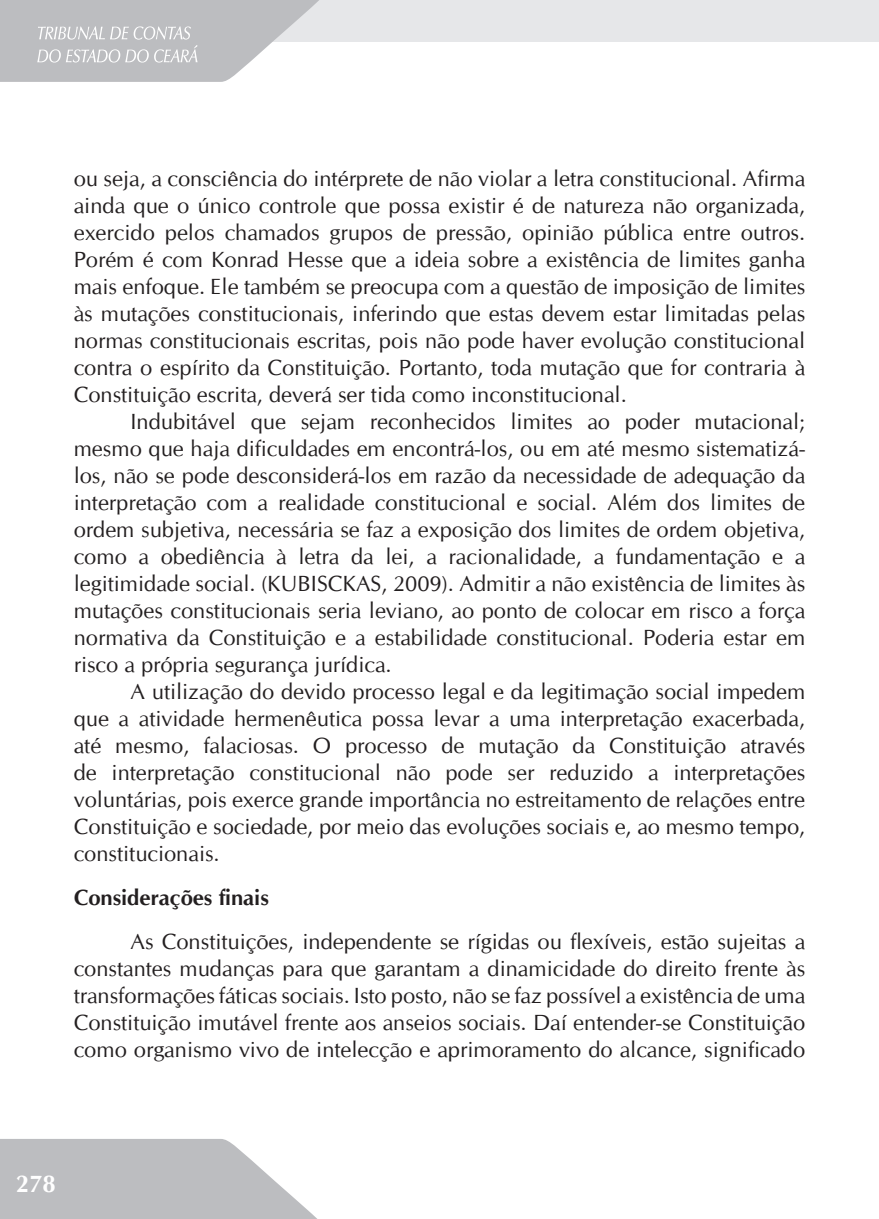
<style>
.page{position:relative;width:879px;height:1219px;background:#fff}
.page>*{position:absolute;margin:0;border:0;box-sizing:border-box;transform-origin:0 0}
.t1{font:700 24px "CG Omega";color:#fff}
.t2{font:22px/27px "CG Omega";color:#231f20;text-align:justify}
.t3{font:700 22px "CG Omega";color:#231f20}
</style>
<div class="page">
<div style="left:0;top:0;width:877px;height:42px;background:#e6e7e9"></div>
<hr style="left:877px;top:0;width:2px;height:42px;background:#e6e7e9">
<svg style="left:0;top:1139px;width:317px;height:80px;background:#c5c6c8"></svg>
<svg style="left:0;top:0;width:319px;height:82px"></svg>
<p class="t2" style="left:74px;top:166px;width:733px">ou seja, a consciência do intérprete de não violar a letra constitucional. Afirma ainda que o único controle que possa existir é de natureza não organizada, exercido pelos chamados grupos de pressão, opinião pública entre outros.<br>Porém é com Konrad Hesse que a ideia sobre a existência de limites ganha mais enfoque. Ele também se preocupa com a questão de imposição de limites às mutações constitucionais, inferindo que estas devem estar limitadas pelas normas constitucionais escritas, pois não pode haver evolução constitucional contra o espírito da Constituição. Portanto, toda mutação que for contraria à Constituição escrita, deverá ser tida como inconstitucional.</p>
<p class="t2" style="left:74px;top:409px;width:733px;text-indent:57px">Indubitável que sejam reconhecidos limites ao poder mutacional; mesmo que haja dificuldades em encontrá-los, ou em até mesmo sistematizá&shy;los, não se pode desconsiderá-los em razão da necessidade de adequação da interpretação com a realidade constitucional e social. Além dos limites de ordem subjetiva, necessária se faz a exposição dos limites de ordem objetiva, como a obediência à letra da lei, a racionalidade, a fundamentação e a legitimidade social. (KUBISCKAS, 2009). Admitir a não existência de limites às mutações constitucionais seria leviano, ao ponto de colocar em risco a força normativa da Constituição e a estabilidade constitucional. Poderia estar em risco a própria segurança jurídica.</p>
<p class="t2" style="left:74px;top:679px;width:733px;text-indent:57px">A utilização do devido processo legal e da legitimação social impedem que a atividade hermenêutica possa levar a uma interpretação exacerbada, até mesmo, falaciosas. O processo de mutação da Constituição através de interpretação constitucional não pode ser reduzido a interpretações voluntárias, pois exerce grande importância no estreitamento de relações entre Constituição e sociedade, por meio das evoluções sociais e, ao mesmo tempo, constitucionais.</p>
<p class="t3" style="left:74px;top:884px;width:197px">Considerações finais</p>
<p class="t2" style="left:74px;top:929px;width:733px;text-indent:57px">As Constituições, independente se rígidas ou flexíveis, estão sujeitas a constantes mudanças para que garantam a dinamicidade do direito frente às transformações fáticas sociais. Isto posto, não se faz possível a existência de uma Constituição imutável frente aos anseios sociais. Daí entender-se Constituição como organismo vivo de intelecção e aprimoramento do alcance, significado</p>
<p class="t1" style="left:16px;top:1169px;width:41px">278</p>
</div>
